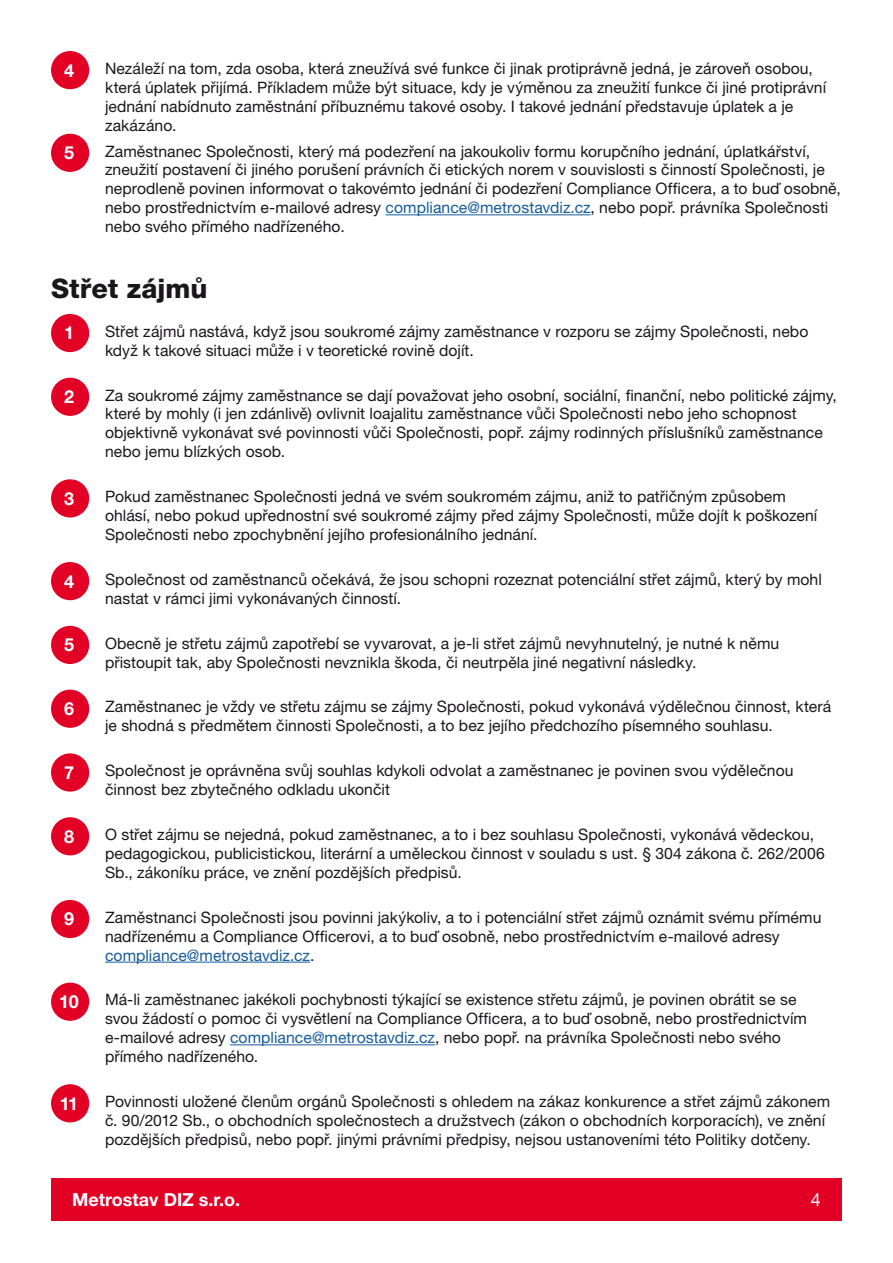
<style>
.page{position:relative;width:893px;height:1263px;background:#fff}
.page>*{position:absolute;margin:0;border:0;box-sizing:border-box;transform-origin:0 0}
.t1{font:800 27px "Helvetica Neue LT Pro";letter-spacing:.005em;color:#1a171c}
.t2{font:700 18px "Helvetica Neue LT Pro";color:#fff}
.t3{font:18px "Helvetica Neue LT Pro";color:#fff}
.t4{font:15.75px/18.9px "Helvetica Neue LT Pro";color:#1a171c}
.s1{color:#165b9a}
</style>
<div class="page">
<div style="left:51px;top:1178px;width:791px;height:42px;background:#e20025"></div>
<hr style="left:386px;top:214px;width:205px;height:1px;background:#165b9a">
<hr style="left:105px;top:962px;width:205px;height:1px;background:#165b9a">
<hr style="left:230px;top:1044px;width:205px;height:1px;background:#165b9a">
<div style="left:51px;top:51px;width:38px;height:38px;background:#e20025;border-radius:50%"></div>
<div style="left:51px;top:134px;width:38px;height:38px;background:#e20025;border-radius:50%"></div>
<div style="left:51px;top:314px;width:38px;height:38px;background:#e20025;border-radius:50%"></div>
<div style="left:51px;top:378px;width:38px;height:38px;background:#e20025;border-radius:50%"></div>
<div style="left:51px;top:479px;width:38px;height:38px;background:#e20025;border-radius:50%"></div>
<div style="left:51px;top:562px;width:38px;height:38px;background:#e20025;border-radius:50%"></div>
<div style="left:51px;top:626px;width:38px;height:38px;background:#e20025;border-radius:50%"></div>
<div style="left:51px;top:690px;width:38px;height:38px;background:#e20025;border-radius:50%"></div>
<div style="left:51px;top:753px;width:38px;height:39px;background:#e20025;border-radius:50%"></div>
<div style="left:51px;top:817px;width:38px;height:38px;background:#e20025;border-radius:50%"></div>
<div style="left:51px;top:900px;width:38px;height:38px;background:#e20025;border-radius:50%"></div>
<div style="left:51px;top:983px;width:38px;height:38px;background:#e20025;border-radius:50%"></div>
<div style="left:51px;top:1084px;width:38px;height:38px;background:#e20025;border-radius:50%"></div>
<p class="t2" style="left:64px;top:59px;width:12px">4</p>
<p class="t4" style="left:105px;top:58px;width:723px">Nezáleží na tom, zda osoba, která zneužívá své funkce či jinak protiprávně jedná, je zároveň osobou, která úplatek přijímá. Příkladem může být situace, kdy je výměnou za zneužití funkce či jiné protiprávní jednání nabídnuto zaměstnání příbuznému takové osoby. I takové jednání představuje úplatek a je zakázáno.</p>
<p class="t2" style="left:64px;top:142px;width:12px">5</p>
<p class="t4" style="left:105px;top:141px;width:737px">Zaměstnanec Společnosti, který má podezření na jakoukoliv formu korupčního jednání, úplatkářství, zneužití postavení či jiného porušení právních či etických norem v souvislosti s činností Společnosti, je neprodleně povinen informovat o takovémto jednání či podezření Compliance Officera, a to buď osobně, nebo prostřednictvím e-mailové adresy <span class="s1">compliance@metrostavdiz.cz</span>, nebo popř. právníka Společnosti nebo svého přímého nadřízeného.</p>
<h1 class="t1" style="left:51px;top:272px;width:158px">Střet zájmů</h1>
<p class="t2" style="left:64px;top:322px;width:12px">1</p>
<p class="t4" style="left:105px;top:321px;width:705px">Střet zájmů nastává, když jsou soukromé zájmy zaměstnance v rozporu se zájmy Společnosti, nebo když k takové situaci může i v teoretické rovině dojít.</p>
<p class="t2" style="left:64px;top:386px;width:12px">2</p>
<p class="t4" style="left:105px;top:385px;width:733px">Za soukromé zájmy zaměstnance se dají považovat jeho osobní, sociální, finanční, nebo politické zájmy, které by mohly (i jen zdánlivě) ovlivnit loajalitu zaměstnance vůči Společnosti nebo jeho schopnost objektivně vykonávat své povinnosti vůči Společnosti, popř. zájmy rodinných příslušníků zaměstnance nebo jemu blízkých osob.</p>
<p class="t2" style="left:64px;top:487px;width:12px">3</p>
<p class="t4" style="left:105px;top:487px;width:714px">Pokud zaměstnanec Společnosti jedná ve svém soukromém zájmu, aniž to patřičným způsobem ohlásí, nebo pokud upřednostní své soukromé zájmy před zájmy Společnosti, může dojít k poškození<br>Společnosti nebo zpochybnění jejího profesionálního jednání.</p>
<p class="t2" style="left:64px;top:570px;width:12px">4</p>
<p class="t4" style="left:105px;top:569px;width:718px">Společnost od zaměstnanců očekává, že jsou schopni rozeznat potenciální střet zájmů, který by mohl nastat v rámci jimi vykonávaných činností.</p>
<p class="t2" style="left:64px;top:634px;width:12px">5</p>
<p class="t4" style="left:105px;top:633px;width:676px">Obecně je střetu zájmů zapotřebí se vyvarovat, a je-li střet zájmů nevyhnutelný, je nutné k němu přistoupit tak, aby Společnosti nevznikla škoda, či neutrpěla jiné negativní následky.</p>
<p class="t2" style="left:64px;top:698px;width:12px">6</p>
<p class="t4" style="left:105px;top:697px;width:728px">Zaměstnanec je vždy ve střetu zájmu se zájmy Společnosti, pokud vykonává výdělečnou činnost, která je shodná s předmětem činnosti Společnosti, a to bez jejího předchozího písemného souhlasu.</p>
<p class="t2" style="left:64px;top:761px;width:12px">7</p>
<p class="t4" style="left:105px;top:761px;width:690px">Společnost je oprávněna svůj souhlas kdykoli odvolat a zaměstnanec je povinen svou výdělečnou činnost bez zbytečného odkladu ukončit</p>
<p class="t2" style="left:64px;top:825px;width:12px">8</p>
<p class="t4" style="left:105px;top:825px;width:721px">O střet zájmu se nejedná, pokud zaměstnanec, a to i bez souhlasu Společnosti, vykonává vědeckou, pedagogickou, publicistickou, literární a uměleckou činnost v souladu s ust. § 304 zákona č. 262/2006<br>Sb., zákoníku práce, ve znění pozdějších předpisů.</p>
<p class="t2" style="left:64px;top:908px;width:12px">9</p>
<p class="t4" style="left:105px;top:907px;width:718px">Zaměstnanci Společnosti jsou povinni jakýkoliv, a to i potenciální střet zájmů oznámit svému přímému nadřízenému a Compliance Officerovi, a to buď osobně, nebo prostřednictvím e-mailové adresy <span class="s1">compliance@metrostavdiz.cz</span>.</p>
<p class="t2" style="left:59px;top:991px;width:21px">10</p>
<p class="t4" style="left:105px;top:990px;width:703px">Má-li zaměstnanec jakékoli pochybnosti týkající se existence střetu zájmů, je povinen obrátit se se svou žádostí o pomoc či vysvětlení na Compliance Officera, a to buď osobně, nebo prostřednictvím e-mailové adresy <span class="s1">compliance@metrostavdiz.cz</span>, nebo popř. na právníka Společnosti nebo svého přímého nadřízeného.</p>
<p class="t2" style="left:60px;top:1092px;width:20px">11</p>
<p class="t4" style="left:105px;top:1092px;width:727px">Povinnosti uložené členům orgánů Společnosti s ohledem na zákaz konkurence a střet zájmů zákonem č. 90/2012 Sb., o obchodních společnostech a družstvech (zákon o obchodních korporacích), ve znění pozdějších předpisů, nebo popř. jinými právními předpisy, nejsou ustanoveními této Politiky dotčeny.</p>
<p class="t2" style="left:72px;top:1188px;width:169px">Metrostav DIZ s.r.o.</p>
<p class="t3" style="left:811px;top:1188px;width:12px">4</p>
</div>
